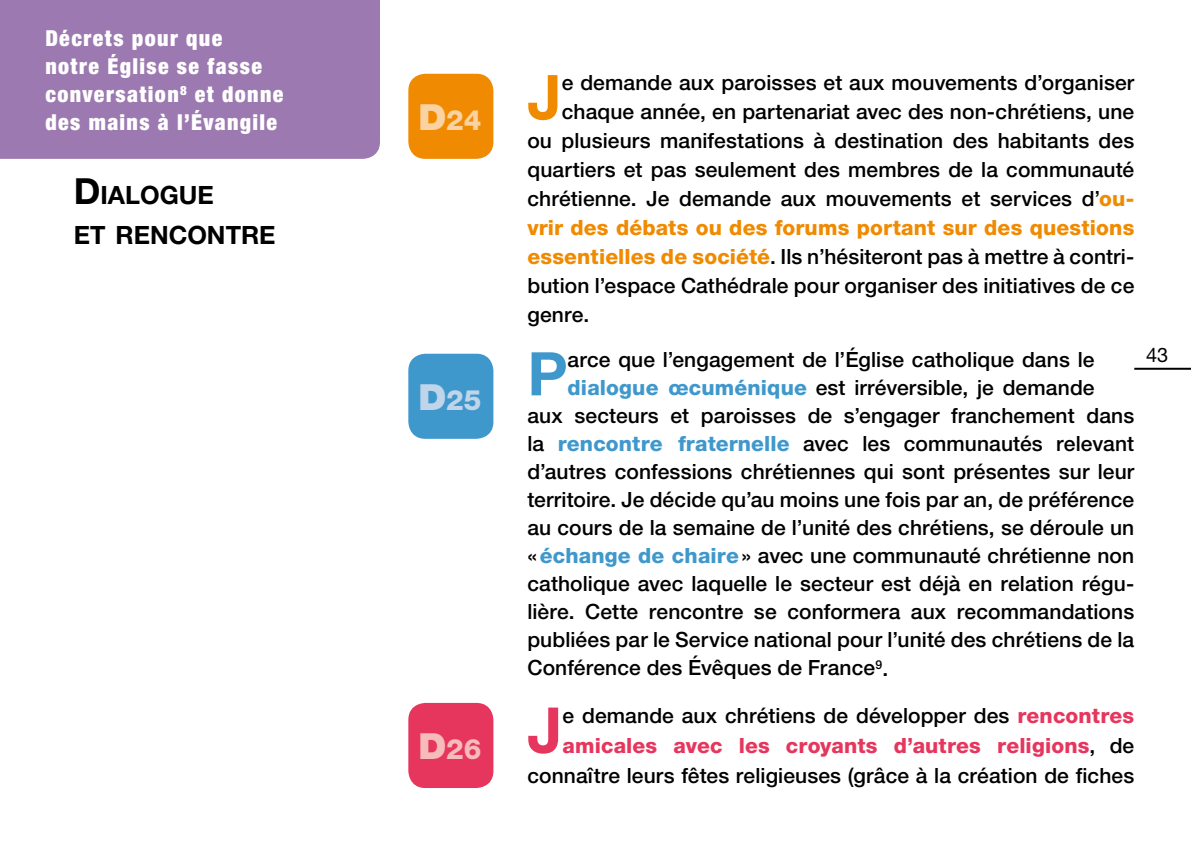
<style>
.page{position:relative;width:1191px;height:851px;background:#fff}
.page>*{position:absolute;margin:0;border:0;box-sizing:border-box;transform-origin:0 0}
.t1{font:700 63px "Helvetica Neue LT";color:#e6365d}
.t2{font:700 61.6px "Helvetica Neue LT";color:#f08a00}
.t3{font:700 60.2px "Helvetica Neue LT";color:#3f98cc}
.t4{font:800 28px "Helvetica Neue LT";color:#fbd2a2}
.t5{font:800 28px "Helvetica Neue LT";color:#c0d5ea}
.t6{font:800 28px "Helvetica Neue LT";color:#f6bcbc}
.t7{font:700 25.2px/40px "Helvetica Neue LT";color:#000}
.t8{font:900 condensed 22px/28px "Helvetica Neue LT";letter-spacing:.065em;color:#fff}
.t9{font:500 21px/30px "Helvetica Neue LT";letter-spacing:.005em;color:#000;text-align:right}
.t10{font:800 21px "Helvetica Neue LT";letter-spacing:.01em;color:#f08a00}
.t11{font:20px "Helvetica Neue LT";color:#000}
.s1{font-size:36px}
.s2{font-weight:900;font-size:36px}
.s3{font-weight:800;color:#f08a00}
.s4{font-weight:800;color:#3f98cc}
.s5{font-weight:800;color:#e6365d}
</style>
<div class="page">
<div style="left:408px;top:74px;width:85px;height:85px;background:#f08a00;border-radius:17px"></div>
<div style="left:408px;top:353px;width:85px;height:86px;background:#3f98cc;border-radius:17px"></div>
<div style="left:408px;top:702px;width:85px;height:85px;background:#e6365d;border-radius:17px"></div>
<div style="left:0;top:0;width:380px;height:159px;background:#9c79b0"></div>
<hr style="left:1134px;top:368px;width:57px;height:2px;background:#000">
<p class="t8" style="left:45px;top:24px;width:240px">Décrets pour que<br>notre Église se fasse conversation<sup>8</sup> et donne des mains à l’Évangile</p>
<p class="t7" style="left:74px;top:174px;width:203px"><span class="s1">D</span> IALOGUE<br>ET RENCONTRE</p>
<p class="t4" style="left:418px;top:103px;width:64px"><span class="s2">D</span>24</p>
<p class="t5" style="left:418px;top:383px;width:65px"><span class="s2">D</span>25</p>
<p class="t6" style="left:418px;top:732px;width:64px"><span class="s2">D</span>26</p>
<p class="t2" style="left:527px;top:59px;width:36px">J</p>
<p class="t9" style="left:562px;top:67px;width:574px">e demande aux paroisses et aux mouvements d’organiser</p>
<p class="t9" style="left:562px;top:96px;width:574px">chaque année, en partenariat avec des non-chrétiens, une</p>
<p class="t9" style="left:527px;top:125px;width:608px">ou plusieurs manifestations à destination des habitants des</p>
<p class="t9" style="left:527px;top:154px;width:608px">quartiers et pas seulement des membres de la communauté</p>
<p class="t9" style="left:527px;top:183px;width:608px">chrétienne. Je demande aux mouvements et services d’<span class="s3">ou-</span></p>
<p class="t10" style="left:527px;top:215px;width:608px">vrir des débats ou des forums portant sur des questions</p>
<p class="t9" style="left:527px;top:241px;width:608px"><span class="s3">essentielles de société</span>. Ils n’hésiteront pas à mettre à contri-</p>
<p class="t9" style="left:527px;top:270px;width:608px">bution l’espace Cathédrale pour organiser des initiatives de ce</p>
<p class="t9" style="left:527px;top:299px;width:63px">genre.</p>
<p class="t3" style="left:527px;top:336px;width:42px">P</p>
<p class="t9" style="left:567px;top:344px;width:528px">arce que l’engagement de l’Église catholique dans le</p>
<p class="t9" style="left:567px;top:372px;width:528px"><span class="s4">dialogue œcuménique</span> est irréversible, je demande</p>
<p class="t9" style="left:527px;top:400px;width:608px">aux secteurs et paroisses de s’engager franchement dans</p>
<p class="t9" style="left:527px;top:428px;width:608px">la <span class="s4">rencontre fraternelle</span> avec les communautés relevant</p>
<p class="t9" style="left:527px;top:456px;width:608px">d’autres confessions chrétiennes qui sont présentes sur leur</p>
<p class="t9" style="left:527px;top:484px;width:608px">territoire. Je décide qu’au moins une fois par an, de préférence</p>
<p class="t9" style="left:527px;top:512px;width:608px">au cours de la semaine de l’unité des chrétiens, se déroule un</p>
<p class="t9" style="left:527px;top:540px;width:608px">«<span class="s4">échange de chaire</span>» avec une communauté chrétienne non</p>
<p class="t9" style="left:527px;top:568px;width:608px">catholique avec laquelle le secteur est déjà en relation régu-</p>
<p class="t9" style="left:527px;top:596px;width:608px">lière. Cette rencontre se conformera aux recommandations</p>
<p class="t9" style="left:527px;top:624px;width:608px">publiées par le Service national pour l’unité des chrétiens de la</p>
<p class="t9" style="left:527px;top:652px;width:362px">Conférence des Évêques de France<sup>9</sup>.</p>
<p class="t1" style="left:527px;top:691px;width:37px">J</p>
<p class="t9" style="left:527px;top:699px;width:608px">e demande aux chrétiens de développer des <span class="s5">rencontres amicales avec les croyants d’autres religions</span>, de connaître leurs fêtes religieuses (grâce à la création de fiches</p>
<p class="t11" style="left:1146px;top:343px;width:24px">43</p>
</div>
